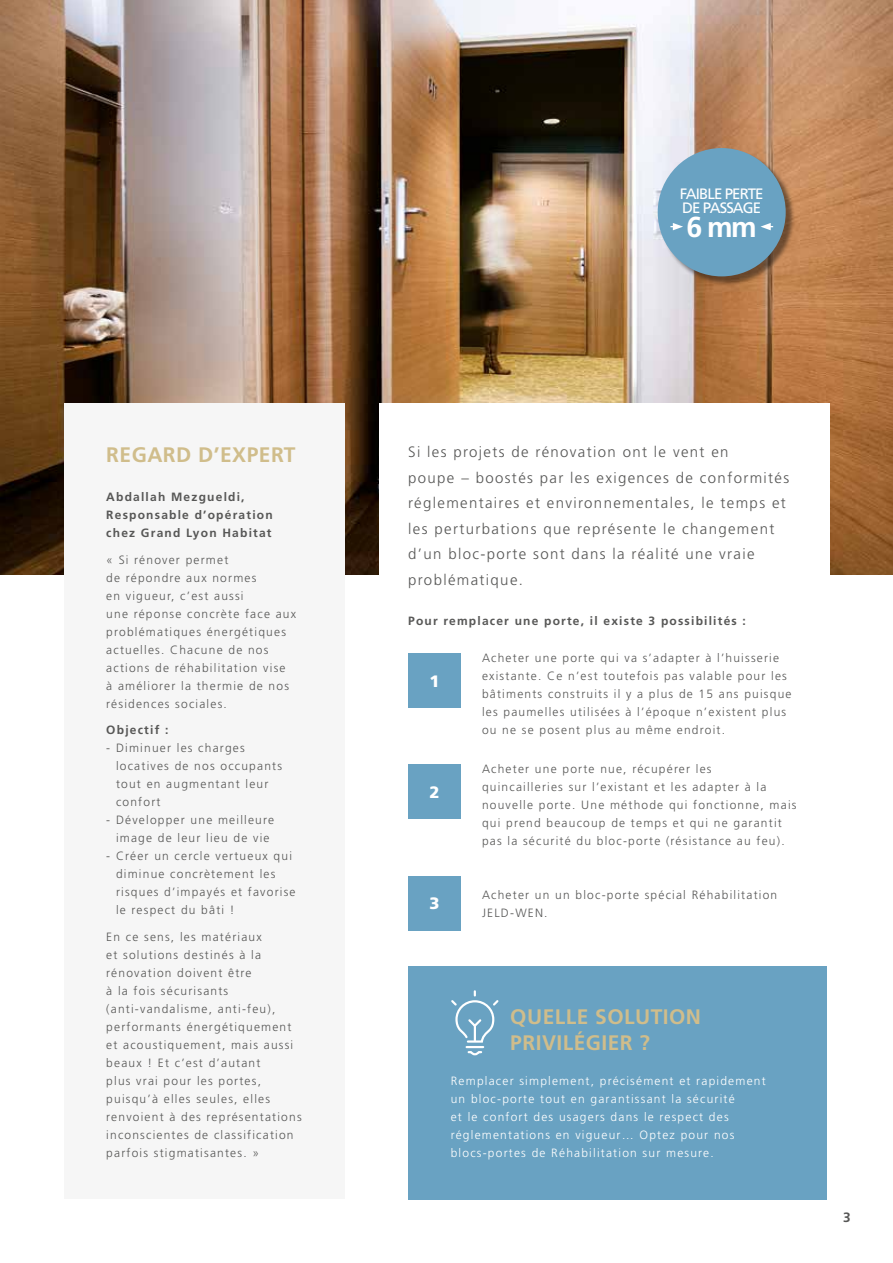
<style>
.page{position:relative;width:893px;height:1263px;background:#fff}
.page>*{position:absolute;margin:0;border:0;box-sizing:border-box;transform-origin:0 0}
.t1{font:700 28.8px "Frutiger LT Std";color:#fff}
.t2{font:700 21px/25.2px "Frutiger LT Std";letter-spacing:.02em;color:#d0bd8b}
.t3{font:900 16.5px "Frutiger LT Std";color:#fff}
.t4{font:300 15px/25.5px "Frutiger LT Std";letter-spacing:.09em;color:#575756}
.t5{font:15px/14.2px "Frutiger LT Std";letter-spacing:-.06em;color:#fff}
.t6{font:700 13.5px "Frutiger LT Std";color:#575756}
.t7{font:300 12px/18px "Frutiger LT Std";letter-spacing:.1em;color:#575756}
.t8{font:300 12px/18px "Frutiger LT Std";letter-spacing:.1em;color:#fff}
.t9{font:700 12px/18px "Frutiger LT Std";letter-spacing:.1em;color:#575756}
</style>
<div class="page">
<img style="left:0;top:0;width:893px;height:574px">
<div style="left:64px;top:403px;width:280px;height:796px;background:#f6f6f6"></div>
<div style="left:408px;top:966px;width:419px;height:233px;background:#69a2c2"></div>
<svg style="left:451px;top:990px;width:48px;height:66px"></svg>
<div style="left:380px;top:403px;width:450px;height:239px;background:#fff"></div>
<div style="left:408px;top:653px;width:53px;height:55px;background:#69a2c2"></div>
<div style="left:408px;top:764px;width:53px;height:55px;background:#69a2c2"></div>
<div style="left:408px;top:876px;width:53px;height:54px;background:#69a2c2"></div>
<div style="left:659px;top:149px;width:136px;height:137px;background:#000;opacity:.45"></div>
<div style="left:658px;top:148px;width:128px;height:128px;background:#69a2c2;border-radius:50%"></div>
<svg style="left:670px;top:223px;width:13px;height:7px"></svg>
<svg style="left:760px;top:223px;width:13px;height:7px"></svg>
<h2 class="t2" style="left:106px;top:442px;width:191px">REGARD D’EXPERT</h2>
<p class="t9" style="left:106px;top:488px;width:168px">Abdallah Mezgueldi,<br>Responsable d’opération chez Grand Lyon Habitat</p>
<p class="t7" style="left:106px;top:551px;width:191px">« Si rénover permet<br>de répondre aux normes<br>en vigueur, c’est aussi<br>une réponse concrète face aux problématiques énergétiques actuelles. Chacune de nos actions de réhabilitation vise<br>à améliorer la thermie de nos résidences sociales.</p>
<p class="t9" style="left:106px;top:721px;width:64px">Objectif :</p>
<p class="t7" style="left:116px;top:739px;width:168px;text-indent:-10px">- Diminuer les charges locatives de nos occupants tout en augmentant leur confort</p>
<p class="t7" style="left:106px;top:811px;width:169px;text-align:center">- Développer une meilleure image de leur lieu de vie</p>
<p class="t7" style="left:116px;top:847px;width:181px;text-indent:-10px">- Créer un cercle vertueux qui diminue concrètement les risques d’impayés et favorise le respect du bâti !</p>
<p class="t7" style="left:106px;top:928px;width:197px">En ce sens, les matériaux<br>et solutions destinés à la rénovation doivent être<br>à la fois sécurisants (anti-vandalisme, anti-feu), performants énergétiquement et acoustiquement, mais aussi beaux ! Et c’est d’autant<br>plus vrai pour les portes, puisqu’à elles seules, elles renvoient à des représentations inconscientes de classification parfois stigmatisantes. »</p>
<p class="t5" style="left:680px;top:187px;width:85px">FAIBLE PERTE<br>DE PASSAGE</p>
<h1 class="t1" style="left:687px;top:210px;width:72px">6 mm</h1>
<p class="t4" style="left:408px;top:440px;width:383px">Si les projets de rénovation ont le vent en<br>poupe – boostés par les exigences de conformités réglementaires et environnementales, le temps et les perturbations que représente le changement d’un bloc-porte sont dans la réalité une vraie problématique.</p>
<p class="t9" style="left:408px;top:612px;width:339px">Pour remplacer une porte, il existe 3 possibilités :</p>
<h3 class="t3" style="left:429px;top:671px;width:12px">1</h3>
<h3 class="t3" style="left:429px;top:782px;width:12px">2</h3>
<p class="t7" style="left:482px;top:649px;width:311px">Acheter une porte qui va s’adapter à l’huisserie existante. Ce n’est toutefois pas valable pour les bâtiments construits il y a plus de 15 ans puisque les paumelles utilisées à l’époque n’existent plus ou ne se posent plus au même endroit.</p>
<p class="t7" style="left:482px;top:760px;width:316px">Acheter une porte nue, récupérer les<br>quincailleries sur l’existant et les adapter à la nouvelle porte. Une méthode qui fonctionne, mais qui prend beaucoup de temps et qui ne garantit pas la sécurité du bloc-porte (résistance au feu).</p>
<h3 class="t3" style="left:429px;top:893px;width:12px">3</h3>
<p class="t7" style="left:482px;top:886px;width:297px">Acheter un un bloc-porte spécial Réhabilitation<br>JELD-WEN.</p>
<h2 class="t2" style="left:510px;top:1005px;width:192px">QUELLE SOLUTION<br>PRIVILÉGIER ?</h2>
<p class="t8" style="left:451px;top:1072px;width:316px">Remplacer simplement, précisément et rapidement un bloc-porte tout en garantissant la sécurité<br>et le confort des usagers dans le respect des réglementations en vigueur… Optez pour nos blocs-portes de Réhabilitation sur mesure.</p>
<p class="t6" style="left:843px;top:1209px;width:9px">3</p>
</div>
